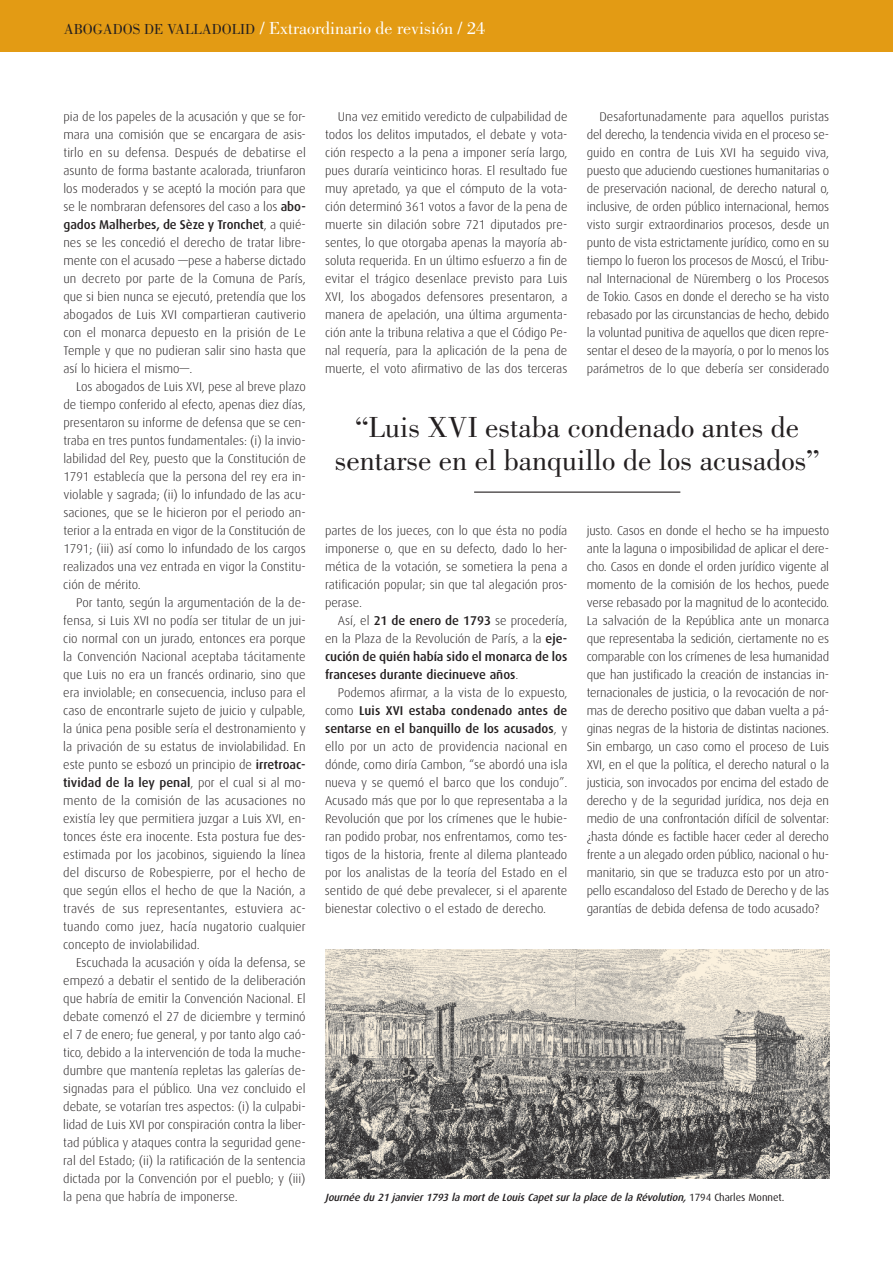
<style>
.page{position:relative;width:893px;height:1263px;background:#fff}
.page>*{position:absolute;margin:0;border:0;box-sizing:border-box;transform-origin:0 0}
.t1{font:30px/33px "Bodoni Std";color:#231f20;text-align:center}
.t2{font:18px "Bodoni Std";color:#fff}
.t3{font:15px "Bodoni Std";color:#231f20}
.t4{font:300 12.75px/18px "Dax";color:#231f20;text-align:justify}
.t5{font:500 12.75px/18px "Dax";letter-spacing:-.005em;color:#231f20;text-align:justify}
.t6{font:italic 500 10.5px "Dax";letter-spacing:-.015em;color:#231f20}
.s1{font-weight:500}
.s2{font-weight:300}
.s3{font-weight:400;font-style:normal}
</style>
<div class="page">
<div style="left:0;top:0;width:893px;height:51px;background:#e39b14"></div>
<hr style="left:892px;top:0;width:1px;height:51px;background:#cc491a">
<img style="left:325px;top:949px;width:504px;height:230px">
<hr style="left:474px;top:491px;width:206px;height:2px;background:#231f20">
<p class="t3" style="left:64px;top:21px;width:193px">ABOGADOS DE VALLADOLID</p>
<h2 class="t2" style="left:260px;top:18px;width:227px">/ Extraordinario de revisión / 24</h2>
<p class="t4" style="left:63px;top:108px;width:244px">pia de los papeles de la acusación y que se for&shy;mara una comisión que se encargara de asis&shy;tirlo en su defensa. Después de debatirse el asunto de forma bastante acalorada, triunfaron los moderados y se aceptó la moción para que se le nombraran defensores del caso a los <span class="s1">abo&shy;gados Malherbes, de Sèze y Tronchet</span>, a quié&shy;nes se les concedió el derecho de tratar libre&shy;mente con el acusado —pese a haberse dictado un decreto por parte de la Comuna de París, que si bien nunca se ejecutó, pretendía que los abogados de Luis XVI compartieran cautiverio con el monarca depuesto en la prisión de Le Temple y que no pudieran salir sino hasta que así lo hiciera el mismo—.</p>
<p class="t4" style="left:63px;top:378px;width:244px;text-indent:13px">Los abogados de Luis XVI, pese al breve plazo de tiempo conferido al efecto, apenas diez días, presentaron su informe de defensa que se cen&shy;traba en tres puntos fundamentales: (i) la invio&shy;labilidad del Rey, puesto que la Constitución de 1791 establecía que la persona del rey era in&shy;violable y sagrada; (ii) lo infundado de las acu&shy;saciones, que se le hicieron por el periodo an&shy;terior a la entrada en vigor de la Constitución de 1791; (iii) así como lo infundado de los cargos realizados una vez entrada en vigor la Constitu&shy;ción de mérito.</p>
<p class="t4" style="left:63px;top:594px;width:244px;text-indent:13px">Por tanto, según la argumentación de la de&shy;fensa, si Luis XVI no podía ser titular de un jui&shy;cio normal con un jurado, entonces era porque la Convención Nacional aceptaba tácitamente que Luis no era un francés ordinario, sino que era inviolable; en consecuencia, incluso para el caso de encontrarle sujeto de juicio y culpable, la única pena posible sería el destronamiento y la privación de su estatus de inviolabilidad. En este punto se esbozó un principio de <span class="s1">irretroac&shy;tividad de la ley penal</span>, por el cual si al mo&shy;mento de la comisión de las acusaciones no existía ley que permitiera juzgar a Luis XVI, en&shy;tonces éste era inocente. Esta postura fue des&shy;estimada por los jacobinos, siguiendo la línea del discurso de Robespierre, por el hecho de que según ellos el hecho de que la Nación, a través de sus representantes, estuviera ac&shy;tuando como juez, hacía nugatorio cualquier concepto de inviolabilidad.</p>
<p class="t4" style="left:63px;top:954px;width:244px;text-indent:13px">Escuchada la acusación y oída la defensa, se empezó a debatir el sentido de la deliberación que habría de emitir la Convención Nacional. El debate comenzó el 27 de diciembre y terminó el 7 de enero; fue general, y por tanto algo caó&shy;tico, debido a la intervención de toda la muche&shy;dumbre que mantenía repletas las galerías de&shy;signadas para el público. Una vez concluido el debate, se votarían tres aspectos: (i) la culpabi&shy;lidad de Luis XVI por conspiración contra la liber&shy;tad pública y ataques contra la seguridad gene&shy;ral del Estado; (ii) la ratificación de la sentencia dictada por la Convención por el pueblo; y (iii) la pena que habría de imponerse.</p>
<p class="t4" style="left:325px;top:108px;width:244px;text-indent:13px">Una vez emitido veredicto de culpabilidad de todos los delitos imputados, el debate y vota&shy;ción respecto a la pena a imponer sería largo, pues duraría veinticinco horas. El resultado fue muy apretado, ya que el cómputo de la vota&shy;ción determinó 361 votos a favor de la pena de muerte sin dilación sobre 721 diputados pre&shy;sentes, lo que otorgaba apenas la mayoría ab&shy;soluta requerida. En un último esfuerzo a fin de evitar el trágico desenlace previsto para Luis XVI, los abogados defensores presentaron, a manera de apelación, una última argumenta&shy;ción ante la tribuna relativa a que el Código Pe&shy;nal requería, para la aplicación de la pena de muerte, el voto afirmativo de las dos terceras</p>
<p class="t4" style="left:587px;top:108px;width:244px;text-indent:13px">Desafortunadamente para aquellos puristas del derecho, la tendencia vivida en el proceso se&shy;guido en contra de Luis XVI ha seguido viva, puesto que aduciendo cuestiones humanitarias o de preservación nacional, de derecho natural o, inclusive, de orden público internacional, hemos visto surgir extraordinarios procesos, desde un punto de vista estrictamente jurídico, como en su tiempo lo fueron los procesos de Moscú, el Tribu&shy;nal Internacional de Nüremberg o los Procesos de Tokio. Casos en donde el derecho se ha visto rebasado por las circunstancias de hecho, debido la voluntad punitiva de aquellos que dicen repre&shy;sentar el deseo de la mayoría, o por lo menos los parámetros de lo que debería ser considerado</p>
<h1 class="t1" style="left:335px;top:411px;width:486px">“Luis XVI estaba condenado antes de sentarse en el banquillo de los acusados”</h1>
<p class="t4" style="left:325px;top:522px;width:244px">partes de los jueces, con lo que ésta no podía imponerse o, que en su defecto, dado lo her&shy;mética de la votación, se sometiera la pena a ratificación popular; sin que tal alegación pros&shy;perase.</p>
<p class="t5" style="left:325px;top:612px;width:244px;text-indent:13px"><span class="s2">Así, el</span> 21 de enero de 1793 <span class="s2">se procedería, en la Plaza de la Revolución de París, a la</span> eje&shy;cución de quién había sido el monarca de los franceses durante diecinueve años<span class="s2">.</span></p>
<p class="t4" style="left:325px;top:684px;width:244px;text-indent:13px">Podemos afirmar, a la vista de lo expuesto, como <span class="s1">Luis XVI estaba condenado antes de sentarse en el banquillo de los acusados</span>, y ello por un acto de providencia nacional en dónde, como diría Cambon, “se abordó una isla nueva y se quemó el barco que los condujo”.<br>Acusado más que por lo que representaba a la Revolución que por los crímenes que le hubie&shy;ran podido probar, nos enfrentamos, como tes&shy;tigos de la historia, frente al dilema planteado por los analistas de la teoría del Estado en el sentido de qué debe prevalecer, si el aparente bienestar colectivo o el estado de derecho.</p>
<p class="t4" style="left:587px;top:522px;width:244px">justo. Casos en donde el hecho se ha impuesto ante la laguna o imposibilidad de aplicar el dere&shy;cho. Casos en donde el orden jurídico vigente al momento de la comisión de los hechos, puede verse rebasado por la magnitud de lo acontecido.<br>La salvación de la República ante un monarca que representaba la sedición, ciertamente no es comparable con los crímenes de lesa humanidad que han justificado la creación de instancias in&shy;ternacionales de justicia, o la revocación de nor&shy;mas de derecho positivo que daban vuelta a pá&shy;ginas negras de la historia de distintas naciones.<br>Sin embargo, un caso como el proceso de Luis XVI, en el que la política, el derecho natural o la justicia, son invocados por encima del estado de derecho y de la seguridad jurídica, nos deja en medio de una confrontación difícil de solventar: ¿hasta dónde es factible hacer ceder al derecho frente a un alegado orden público, nacional o hu&shy;manitario, sin que se traduzca esto por un atro&shy;pello escandaloso del Estado de Derecho y de las garantías de debida defensa de todo acusado?</p>
<p class="t6" style="left:325px;top:1191px;width:461px">Journée du 21 janvier1793 la mortde LouisCapetsurla place de la Révolution,<span class="s3">1 7 9 4 C h a r l e s M o n n e t .</span></p>
</div>
